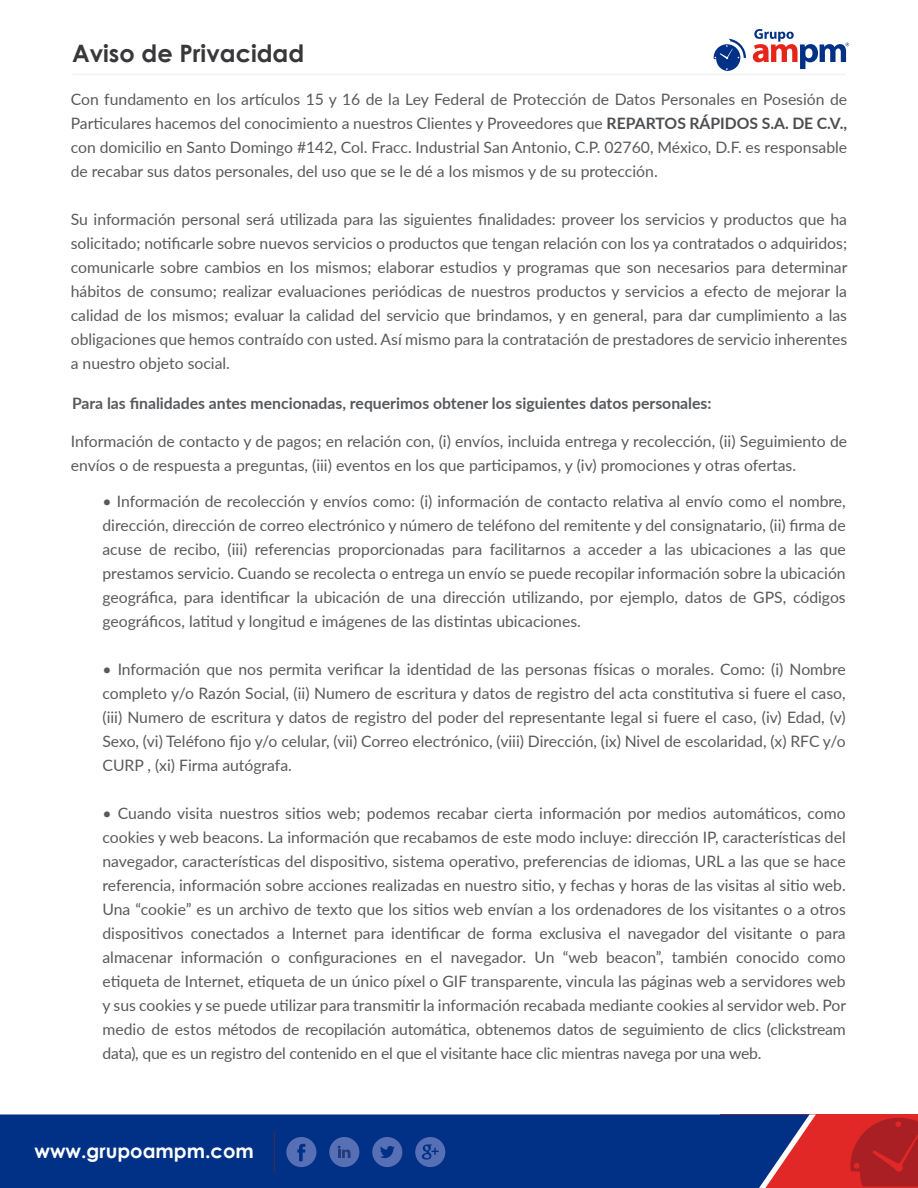
<style>
.page{position:relative;width:918px;height:1188px;background:#fff}
.page>*{position:absolute;margin:0;border:0;box-sizing:border-box;transform-origin:0 0}
.t1{font:700 24px "Century Gothic";color:#38383b}
.t2{font:700 19.5px "Century Gothic";color:#fff}
.t3{font:15.75px/24px "Lato";color:#58595b;text-align:justify}
.t4{font:700 15.75px "Lato";color:#58595b}
.s1{font-weight:700;color:#4d4e50}
</style>
<div class="page">
<div style="left:721px;top:1114px;width:197px;height:74px;background:#e12827"></div>
<div style="left:0;top:1114px;width:759px;height:74px;background:#003186"></div>
<svg style="left:759px;top:1114px;width:57px;height:74px"></svg>
<svg style="left:286px;top:1137px;width:30px;height:30px"></svg>
<svg style="left:415px;top:1137px;width:30px;height:30px"></svg>
<svg style="left:372px;top:1137px;width:30px;height:30px"></svg>
<div style="left:329px;top:1137px;width:30px;height:30px;background:#576fb4;border-radius:50%"></div>
<svg style="left:338px;top:1146px;width:13px;height:12px"></svg>
<svg style="left:850px;top:1118px;width:68px;height:68px"></svg>
<hr style="left:273px;top:1131px;width:1px;height:42px;background:#1f2c5b">
<svg style="left:714px;top:39px;width:32px;height:32px"></svg>
<svg style="left:753px;top:29px;width:96px;height:40px"></svg>
<hr style="left:73px;top:74px;width:773px;height:1px;background:#f3f2f2">
<h1 class="t1" style="left:72px;top:38px;width:234px">Aviso de Privacidad</h1>
<p class="t3" style="left:71px;top:86px;width:778px">Con fundamento en los artículos 15 y 16 de la Ley Federal de Protección de Datos Personales en Posesión de Particulares hacemos del conocimiento a nuestros Clientes y Proveedores que <span class="s1">REPARTOS RÁPIDOS S.A. DE C.V., </span>con domicilio en Santo Domingo #142, Col. Fracc. Industrial San Antonio, C.P. 02760, México, D.F. es responsable de recabar sus datos personales, del uso que se le dé a los mismos y de su protección.</p>
<p class="t3" style="left:71px;top:206px;width:778px">Su información personal será utilizada para las siguientes finalidades: proveer los servicios y productos que ha solicitado; notificarle sobre nuevos servicios o productos que tengan relación con los ya contratados o adquiridos; comunicarle sobre cambios en los mismos; elaborar estudios y programas que son necesarios para determinar hábitos de consumo; realizar evaluaciones periódicas de nuestros productos y servicios a efecto de mejorar la calidad de los mismos; evaluar la calidad del servicio que brindamos, y en general, para dar cumplimiento a las obligaciones que hemos contraído con usted. Así mismo para la contratación de prestadores de servicio inherentes a nuestro objeto social.</p>
<p class="t4" style="left:72px;top:392px;width:641px">Para las finalidades antes mencionadas, requerimos obtener los siguientes datos personales:</p>
<p class="t3" style="left:71px;top:429px;width:778px">Información de contacto y de pagos; en relación con, (i) envíos, incluida entrega y recolección, (ii) Seguimiento de envíos o de respuesta a preguntas, (iii) eventos en los que participamos, y (iv) promociones y otras ofertas.</p>
<p class="t3" style="left:102px;top:489px;width:745px">• Información de recolección y envíos como: (i) información de contacto relativa al envío como el nombre, dirección, dirección de correo electrónico y número de teléfono del remitente y del consignatario, (ii) firma de acuse de recibo, (iii) referencias proporcionadas para facilitarnos a acceder a las ubicaciones a las que prestamos servicio. Cuando se recolecta o entrega un envío se puede recopilar información sobre la ubicación geográfica, para identificar la ubicación de una dirección utilizando, por ejemplo, datos de GPS, códigos geográficos, latitud y longitud e imágenes de las distintas ubicaciones.</p>
<p class="t3" style="left:102px;top:657px;width:745px">• Información que nos permita verificar la identidad de las personas físicas o morales. Como: (i) Nombre completo y/o Razón Social, (ii) Numero de escritura y datos de registro del acta constitutiva si fuere el caso, (iii) Numero de escritura y datos de registro del poder del representante legal si fuere el caso, (iv) Edad, (v)<br>Sexo, (vi) Teléfono fijo y/o celular, (vii) Correo electrónico, (viii) Dirección, (ix) Nivel de escolaridad, (x) RFC y/o CURP , (xi) Firma autógrafa.</p>
<p class="t3" style="left:102px;top:801px;width:745px">• Cuando visita nuestros sitios web; podemos recabar cierta información por medios automáticos, como cookies y web beacons. La información que recabamos de este modo incluye: dirección IP, características del navegador, características del dispositivo, sistema operativo, preferencias de idiomas, URL a las que se hace referencia, información sobre acciones realizadas en nuestro sitio, y fechas y horas de las visitas al sitio web.<br>Una “cookie” es un archivo de texto que los sitios web envían a los ordenadores de los visitantes o a otros dispositivos conectados a Internet para identificar de forma exclusiva el navegador del visitante o para almacenar información o configuraciones en el navegador. Un “web beacon”, también conocido como etiqueta de Internet, etiqueta de un único píxel o GIF transparente, vincula las páginas web a servidores web y sus cookies y se puede utilizar para transmitir la información recabada mediante cookies al servidor web. Por medio de estos métodos de recopilación automática, obtenemos datos de seguimiento de clics (clickstream data), que es un registro del contenido en el que el visitante hace clic mientras navega por una web.</p>
<p class="t2" style="left:34px;top:1139px;width:221px">www.grupoampm.com</p>
</div>
